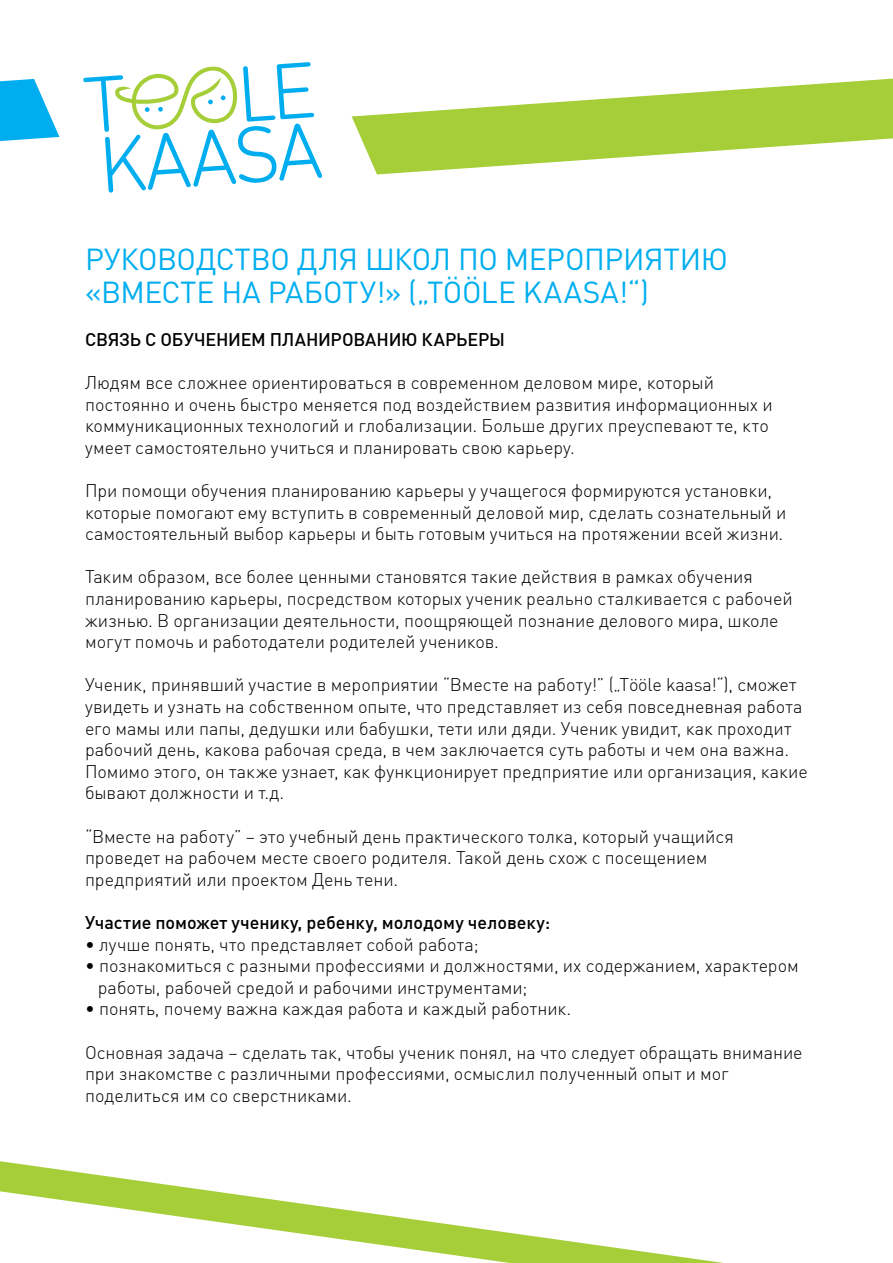
<style>
.page{position:relative;width:893px;height:1263px;background:#fff}
.page>*{position:absolute;margin:0;border:0;box-sizing:border-box;transform-origin:0 0}
.t1{font:30px/33px "DIN Pro";letter-spacing:-.015em;color:#00aeef}
.t2{font:300 18px/21.6px "DIN Pro";color:#000}
.t3{font:500 18px "DIN Pro";letter-spacing:-.005em;color:#000}
</style>
<div class="page">
<svg style="left:83px;top:62px;width:239px;height:131px"></svg>
<svg style="left:0;top:79px;width:59px;height:62px"></svg>
<svg style="left:352px;top:79px;width:541px;height:95px;fill:#a6ce39"></svg>
<svg style="left:0;top:1161px;width:724px;height:102px"></svg>
<h1 class="t1" style="left:85px;top:242px;width:644px">РУКОВОДСТВО ДЛЯ ШКОЛ ПО МЕРОПРИЯТИЮ «ВМЕСТЕ НА РАБОТУ!» („TÖÖLE KAASA!“)</h1>
<p class="t3" style="left:85px;top:328px;width:421px">СВЯЗЬ С ОБУЧЕНИЕМ ПЛАНИРОВАНИЮ КАРЬЕРЫ</p>
<p class="t2" style="left:85px;top:371px;width:689px">Людям все сложнее ориентироваться в современном деловом мире, который постоянно и очень быстро меняется под воздействием развития информационных и коммуникационных технологий и глобализации. Больше других преуспевают те, кто умеет самостоятельно учиться и планировать свою карьеру.</p>
<p class="t2" style="left:85px;top:479px;width:703px">При помощи обучения планированию карьеры у учащегося формируются установки, которые помогают ему вступить в современный деловой мир, сделать сознательный и самостоятельный выбор карьеры и быть готовым учиться на протяжении всей жизни.</p>
<p class="t2" style="left:85px;top:566px;width:709px">Таким образом, все более ценными становятся такие действия в рамках обучения планированию карьеры, посредством которых ученик реально сталкивается с рабочей жизнью. В организации деятельности, поощряющей познание делового мира, школе могут помочь и работодатели родителей учеников.</p>
<p class="t2" style="left:85px;top:674px;width:724px">Ученик, принявший участие в мероприятии “Вместе на работу!” („Tööle kaasa!“), сможет увидеть и узнать на собственном опыте, что представляет из себя повседневная работа его мамы или папы, дедушки или бабушки, тети или дяди. Ученик увидит, как проходит рабочий день, какова рабочая среда, в чем заключается суть работы и чем она важна.<br>Помимо этого, он также узнает, как функционирует предприятие или организация, какие бывают должности и т.д.</p>
<p class="t2" style="left:85px;top:825px;width:650px">“Вместе на работу” – это учебный день практического толка, который учащийся проведет на рабочем месте своего родителя. Такой день схож с посещением предприятий или проектом День тени.</p>
<p class="t3" style="left:85px;top:911px;width:467px">Участие поможет ученику, ребенку, молодому человеку:</p>
<p class="t2" style="left:85px;top:933px;width:395px">• лучше понять, что представляет собой работа;</p>
<p class="t2" style="left:98px;top:955px;width:702px;text-indent:-13px">• познакомиться с разными профессиями и должностями, их содержанием, характером работы, рабочей средой и рабочими инструментами;</p>
<p class="t2" style="left:85px;top:998px;width:488px">• понять, почему важна каждая работа и каждый работник.</p>
<p class="t2" style="left:85px;top:1041px;width:719px">Основная задача – сделать так, чтобы ученик понял, на что следует обращать внимание при знакомстве с различными профессиями, осмыслил полученный опыт и мог поделиться им со сверстниками.</p>
</div>
